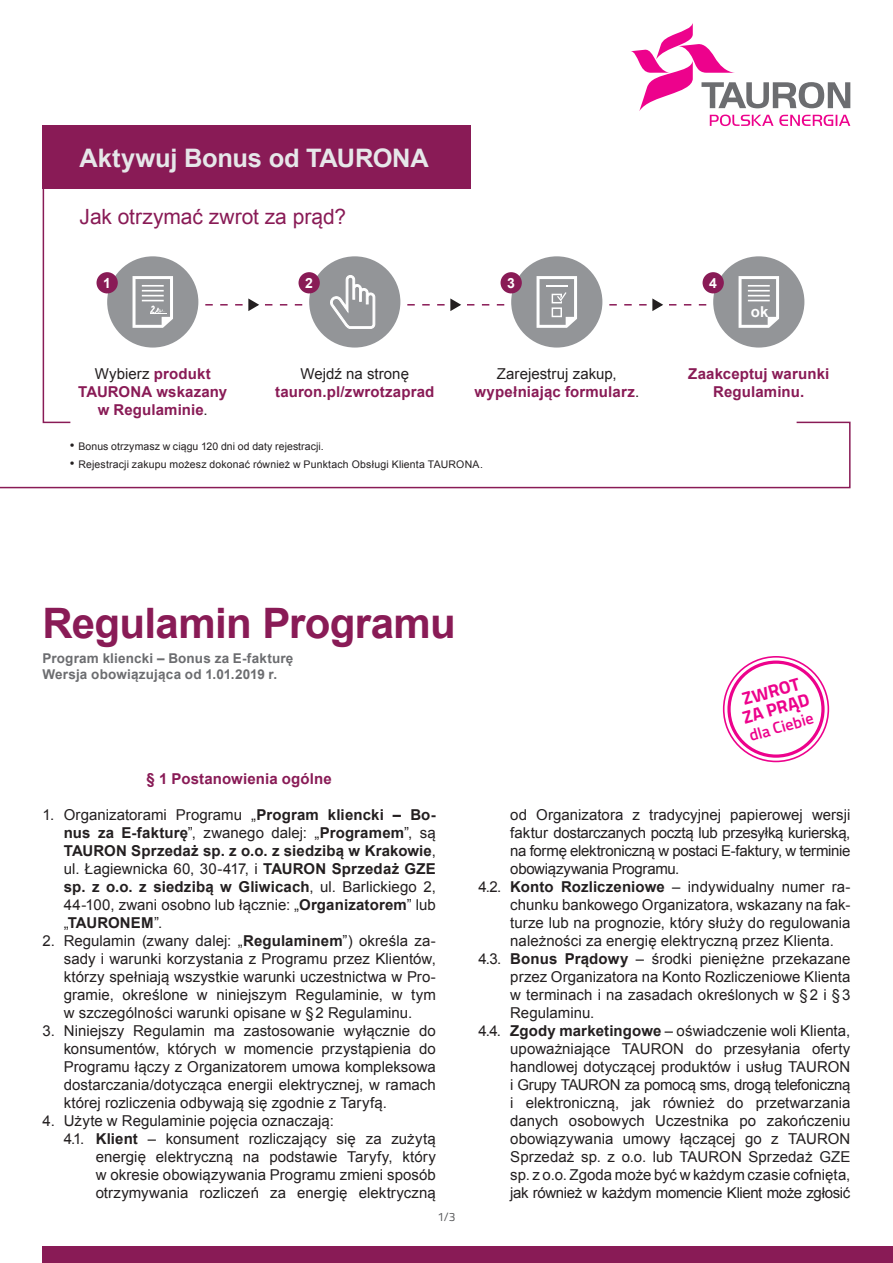
<style>
.page{position:relative;width:893px;height:1263px;background:#fff}
.page>*{position:absolute;margin:0;border:0;box-sizing:border-box;transform-origin:0 0}
.t1{font:700 42px "Arial";letter-spacing:-.015em;color:#891b56}
.t2{font:700 25.5px "Arial";letter-spacing:-.01em;color:#e6e7e9}
.t3{font:21px "Arial";letter-spacing:-.005em;color:#891b56}
.t4{font:700 18px/18px "Titillium";color:#ed028c}
.t5{font:600 16.05px "Titillium";color:#ed028c}
.t6{font:15px/18px "Arial";color:#231f20;text-align:justify}
.t7{font:700 15px/18px "Arial";letter-spacing:.01em;color:#231f20;text-align:justify}
.t8{font:700 15px/18px "Arial";letter-spacing:.01em;color:#891b56;text-align:center}
.t9{font:15px "Arial";letter-spacing:-.02em;color:#231f20}
.t10{font:15px "Arial";letter-spacing:-.025em;color:#231f20}
.t11{font:700 15px "Arial";color:#fff}
.t12{font:700 14.1px "Arial";color:#fff}
.t13{font:700 13.5px/16.2px "Arial";letter-spacing:.015em;color:#6c6d70}
.t14{font:12px "Titillium";color:#57585a}
.t15{font:10.5px "Arial";letter-spacing:.015em;color:#231f20}
.s1{font-weight:400;color:#231f20}
.s2{font-size:13.5px}
.s3{font-weight:400}
.s4{font-weight:700}
</style>
<div class="page">
<svg style="left:42px;top:125px;width:3px;height:296px"></svg>
<div style="left:107px;top:256px;width:91px;height:92px;background:#939598;border-radius:50%"></div>
<div style="left:309px;top:256px;width:91px;height:92px;background:#939598;border-radius:50%"></div>
<div style="left:511px;top:256px;width:91px;height:92px;background:#939598;border-radius:50%"></div>
<div style="left:713px;top:256px;width:91px;height:92px;background:#939598;border-radius:50%"></div>
<div style="left:97px;top:272px;width:21px;height:21px;background:#891b56;border-radius:50%"></div>
<div style="left:299px;top:272px;width:21px;height:21px;background:#891b56;border-radius:50%"></div>
<div style="left:500px;top:272px;width:22px;height:21px;background:#891b56;border-radius:50%"></div>
<div style="left:702px;top:272px;width:22px;height:21px;background:#891b56;border-radius:50%"></div>
<svg style="left:537px;top:276px;width:40px;height:52px"></svg>
<svg style="left:739px;top:276px;width:40px;height:52px"></svg>
<svg style="left:133px;top:276px;width:40px;height:52px"></svg>
<svg style="left:330px;top:275px;width:45px;height:54px"></svg>
<svg style="left:205px;top:298px;width:97px;height:13px"></svg>
<svg style="left:407px;top:298px;width:97px;height:13px"></svg>
<svg style="left:609px;top:298px;width:97px;height:13px"></svg>
<div style="left:43px;top:125px;width:428px;height:64px;background:#891b56"></div>
<svg style="left:0;top:421px;width:851px;height:68px"></svg>
<div style="left:727px;top:660px;width:98px;height:98px;border:3px solid #ed028c;border-radius:50%"></div>
<div style="left:723px;top:656px;width:106px;height:106px;border:2px solid #ed028c;border-radius:50%"></div>
<div style="left:43px;top:1246px;width:850px;height:17px;background:#891b56"></div>
<svg style="left:631px;top:23px;width:219px;height:103px"></svg>
<h2 class="t2" style="left:80px;top:141px;width:351px">Aktywuj Bonus od TAURONA</h2>
<h3 class="t3" style="left:80px;top:203px;width:268px">Jak otrzymać zwrot za prąd?</h3>
<p class="t12" style="left:103px;top:274px;width:9px">1</p>
<p class="t12" style="left:305px;top:274px;width:9px">2</p>
<p class="t12" style="left:507px;top:274px;width:9px">3</p>
<p class="t12" style="left:709px;top:274px;width:9px">4</p>
<p class="t11" style="left:751px;top:301px;width:19px">ok</p>
<p class="t8" style="left:78px;top:365px;width:151px"><span class="s1">Wybierz</span> produkt<br>TAURONA wskazany w Regulaminie<span class="s1">.</span></p>
<p class="t6" style="left:300px;top:365px;width:110px">Wejdź na stronę</p>
<p class="t8" style="left:275px;top:383px;width:161px">tauron.pl/zwrotzaprad</p>
<p class="t8" style="left:474px;top:365px;width:166px"><span class="s1">Zarejestruj zakup, </span>wypełniając formularz<span class="s1">.</span></p>
<p class="t8" style="left:688px;top:365px;width:143px">Zaakceptuj warunki<br>Regulaminu.</p>
<p class="t15" style="left:70px;top:439px;width:255px"><span class="s2">•</span> Bonus otrzymasz w ciągu 120 dni od daty rejestracji.</p>
<p class="t15" style="left:70px;top:457px;width:414px"><span class="s2">•</span> Rejestracji zakupu możesz dokonać również w Punktach Obsługi Klienta TAURONA.</p>
<h1 class="t1" style="left:43px;top:596px;width:415px">Regulamin Programu</h1>
<p class="t13" style="left:43px;top:651px;width:252px">Program kliencki – Bonus za E‑fakturę<br>Wersja obowiązująca od 1.01.2019 r.</p>
<p class="t4" style="left:735px;top:691px;width:70px;rotate:-16deg">ZWROT<br>ZA PRĄD</p>
<p class="t5" style="left:746px;top:724px;width:67px;rotate:-16deg">dla Ciebie</p>
<p class="t8" style="left:147px;top:770px;width:187px">§ 1 Postanowienia ogólne</p>
<p class="t7" style="left:64px;top:806px;width:374px;text-indent:-21px"><span class="s3">1. Organizatorami Programu „</span>Program kliencki – Bo‑ nus za E‑fakturę<span class="s3">”, zwanego dalej: „</span>Programem<span class="s3">”, są </span>TAURON Sprzedaż sp. z o.o. z siedzibą w Krakowie<span class="s3">, ul. Łagiewnicka 60, 30‑417, i</span> TAURON Sprzedaż GZE sp. z o.o. z siedzibą w Gliwicach<span class="s3">, ul. Barlickiego 2, 44‑100, zwani osobno lub łącznie: „</span>Organizatorem<span class="s3">” lub „</span>TAURONEM<span class="s3">”.</span></p>
<p class="t6" style="left:64px;top:932px;width:374px;text-indent:-21px">2. Regulamin (zwany dalej: „<span class="s4">Regulaminem</span>”) określa za‑ sady i warunki korzystania z Programu przez Klientów, którzy spełniają wszystkie warunki uczestnictwa w Pro‑ gramie, określone w niniejszym Regulaminie, w tym w szczególności warunki opisane w §2 Regulaminu.</p>
<p class="t6" style="left:64px;top:1022px;width:374px;text-indent:-21px">3. Niniejszy Regulamin ma zastosowanie wyłącznie do konsumentów, których w momencie przystąpienia do Programu łączy z Organizatorem umowa kompleksowa dostarczania/dotycząca energii elektrycznej, w ramach której rozliczenia odbywają się zgodnie z Taryfą.</p>
<p class="t6" style="left:43px;top:1112px;width:293px">4. Użyte w Regulaminie pojęcia oznaczają:</p>
<p class="t6" style="left:64px;top:1130px;width:374px">4.1. <span class="s4">Klient</span> – konsument rozliczający się za zużytą</p>
<p class="t6" style="left:96px;top:1148px;width:342px">energię elektryczną na podstawie Taryfy, który</p>
<p class="t6" style="left:96px;top:1166px;width:342px">w okresie obowiązywania Programu zmieni sposób</p>
<p class="t6" style="left:96px;top:1184px;width:342px">otrzymywania rozliczeń za energię elektryczną</p>
<p class="t14" style="left:437px;top:1208px;width:20px">1/3</p>
<p class="t6" style="left:510px;top:806px;width:342px">od Organizatora z tradycyjnej papierowej wersji</p>
<p class="t9" style="left:510px;top:823px;width:342px">faktur dostarczanych pocztą lub przesyłką kurierską,</p>
<p class="t9" style="left:510px;top:841px;width:342px">na formę elektroniczną w postaci E‑faktury, w terminie</p>
<p class="t9" style="left:510px;top:859px;width:171px">obowiązywania Programu.</p>
<p class="t6" style="left:478px;top:878px;width:374px">4.2. <span class="s4">Konto Rozliczeniowe</span> – indywidualny numer ra‑</p>
<p class="t6" style="left:510px;top:896px;width:342px">chunku bankowego Organizatora, wskazany na fak‑</p>
<p class="t6" style="left:510px;top:914px;width:342px">turze lub na prognozie, który służy do regulowania</p>
<p class="t6" style="left:510px;top:932px;width:325px">należności za energię elektryczną przez Klienta.</p>
<p class="t6" style="left:478px;top:950px;width:374px">4.3. <span class="s4">Bonus Prądowy</span> – środki pieniężne przekazane</p>
<p class="t6" style="left:510px;top:968px;width:342px">przez Organizatora na Konto Rozliczeniowe Klienta</p>
<p class="t6" style="left:510px;top:986px;width:342px">w terminach i na zasadach określonych w §2 i §3</p>
<p class="t6" style="left:510px;top:1004px;width:86px">Regulaminu.</p>
<p class="t6" style="left:478px;top:1022px;width:374px">4.4. <span class="s4">Zgody marketingowe</span> – oświadczenie woli Klienta,</p>
<p class="t6" style="left:510px;top:1040px;width:342px">upoważniające TAURON do przesyłania oferty</p>
<p class="t6" style="left:510px;top:1058px;width:342px">handlowej dotyczącej produktów i usług TAURON</p>
<p class="t10" style="left:510px;top:1075px;width:342px">i Grupy TAURON za pomocą sms, drogą telefoniczną</p>
<p class="t6" style="left:510px;top:1094px;width:342px">i elektroniczną, jak również do przetwarzania</p>
<p class="t6" style="left:510px;top:1112px;width:342px">danych osobowych Uczestnika po zakończeniu</p>
<p class="t6" style="left:510px;top:1130px;width:342px">obowiązywania umowy łączącej go z TAURON</p>
<p class="t6" style="left:510px;top:1148px;width:342px">Sprzedaż sp. z o.o. lub TAURON Sprzedaż GZE</p>
<p class="t6" style="left:510px;top:1166px;width:342px">sp. z o.o. Zgoda może być w każdym czasie cofnięta,</p>
<p class="t10" style="left:510px;top:1183px;width:342px">jak również w każdym momencie Klient może zgłosić</p>
</div>
